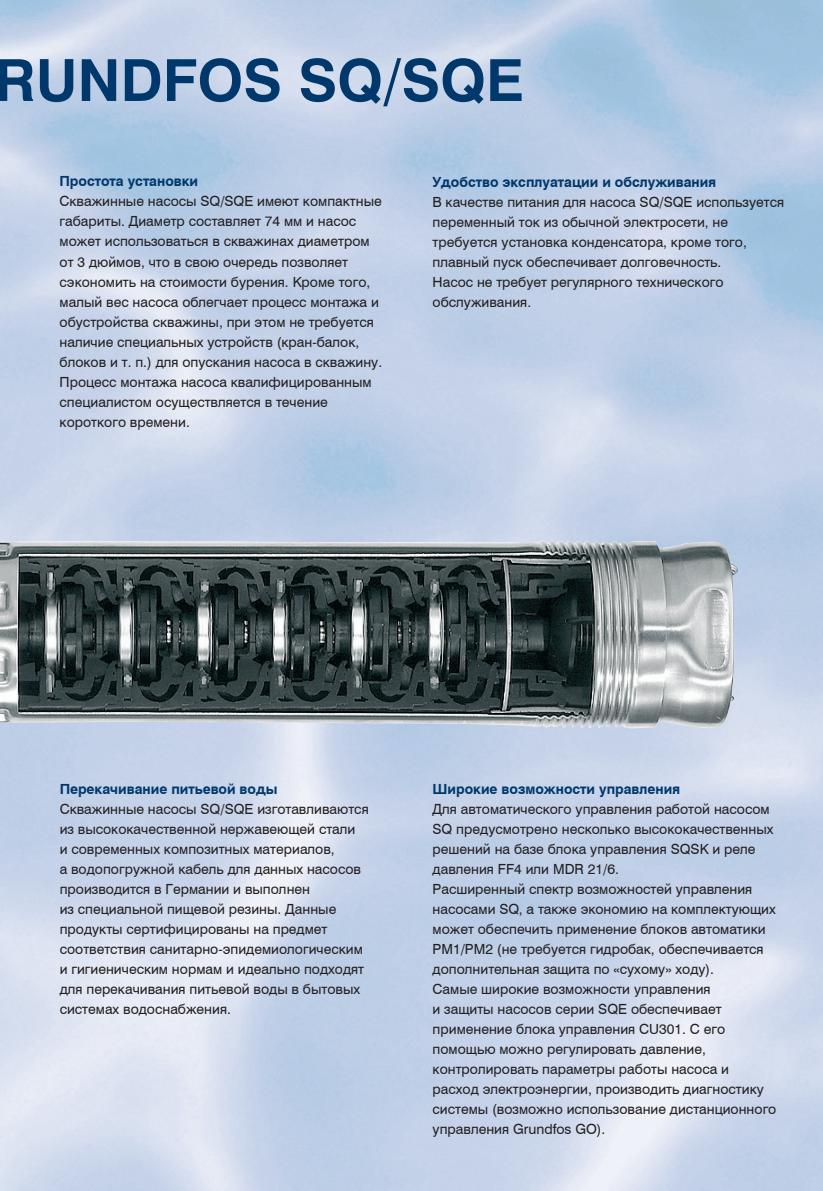
<style>
.page{position:relative;width:823px;height:1191px;background:#fff}
.page>*{position:absolute;margin:0;border:0;box-sizing:border-box;transform-origin:0 0}
.t1{font:700 58px "Swiss 721 BT";color:#00386c}
.t2{font:14px/20px "Swiss 721 BT";color:#231f20}
.t3{font:700 14px "Swiss 721 BT";color:#00386c}
</style>
<div class="page">
<img style="left:0;top:534px;width:744px;height:207px">
<h1 class="t1" style="left:-6px;top:40px;width:530px">RUNDFOS SQ/SQE</h1>
<p class="t3" style="left:60px;top:172px;width:140px">Простота установки</p>
<p class="t2" style="left:60px;top:191px;width:324px">Скважинные насосы SQ/SQE имеют компактные габариты. Диаметр составляет 74 мм и насос может использоваться в скважинах диаметром от 3 дюймов, что в свою очередь позволяет сэкономить на стоимости бурения. Кроме того, малый вес насоса облегчает процесс монтажа и обустройства скважины, при этом не требуется наличие специальных устройств (кран-балок, блоков и т. п.) для опускания насоса в скважину.<br>Процесс монтажа насоса квалифицированным специалистом осуществляется в течение короткого времени.</p>
<p class="t3" style="left:432px;top:172px;width:285px">Удобство эксплуатации и обслуживания</p>
<p class="t2" style="left:432px;top:191px;width:353px">В качестве питания для насоса SQ/SQE используется переменный ток из обычной электросети, не требуется установка конденсатора, кроме того, плавный пуск обеспечивает долговечность.<br>Насос не требует регулярного технического обслуживания.</p>
<p class="t3" style="left:60px;top:779px;width:219px">Перекачивание питьевой воды</p>
<p class="t2" style="left:60px;top:798px;width:310px">Скважинные насосы SQ/SQE изготавливаются из высококачественной нержавеющей стали<br>и современных композитных материалов,<br>а водопогружной кабель для данных насосов производится в Германии и выполнен<br>из специальной пищевой резины. Данные продукты сертифицированы на предмет соответствия санитарно-эпидемиологическим и гигиеническим нормам и идеально подходят для перекачивания питьевой воды в бытовых системах водоснабжения.</p>
<p class="t3" style="left:432px;top:779px;width:249px">Широкие возможности управления</p>
<p class="t2" style="left:432px;top:798px;width:345px">Для автоматического управления работой насосом SQ предусмотрено несколько высококачественных решений на базе блока управления SQSK и реле давления FF4 или MDR 21/6.<br>Расширенный спектр возможностей управления насосами SQ, а также экономию на комплектующих может обеспечить применение блоков автоматики PM1/PM2 (не требуется гидробак, обеспечивается дополнительная защита по «сухому» ходу).<br>Самые широкие возможности управления<br>и защиты насосов серии SQE обеспечивает применение блока управления CU301. С его помощью можно регулировать давление, контролировать параметры работы насоса и расход электроэнергии, производить диагностику системы (возможно использование дистанционного управления Grundfos GO).</p>
</div>
